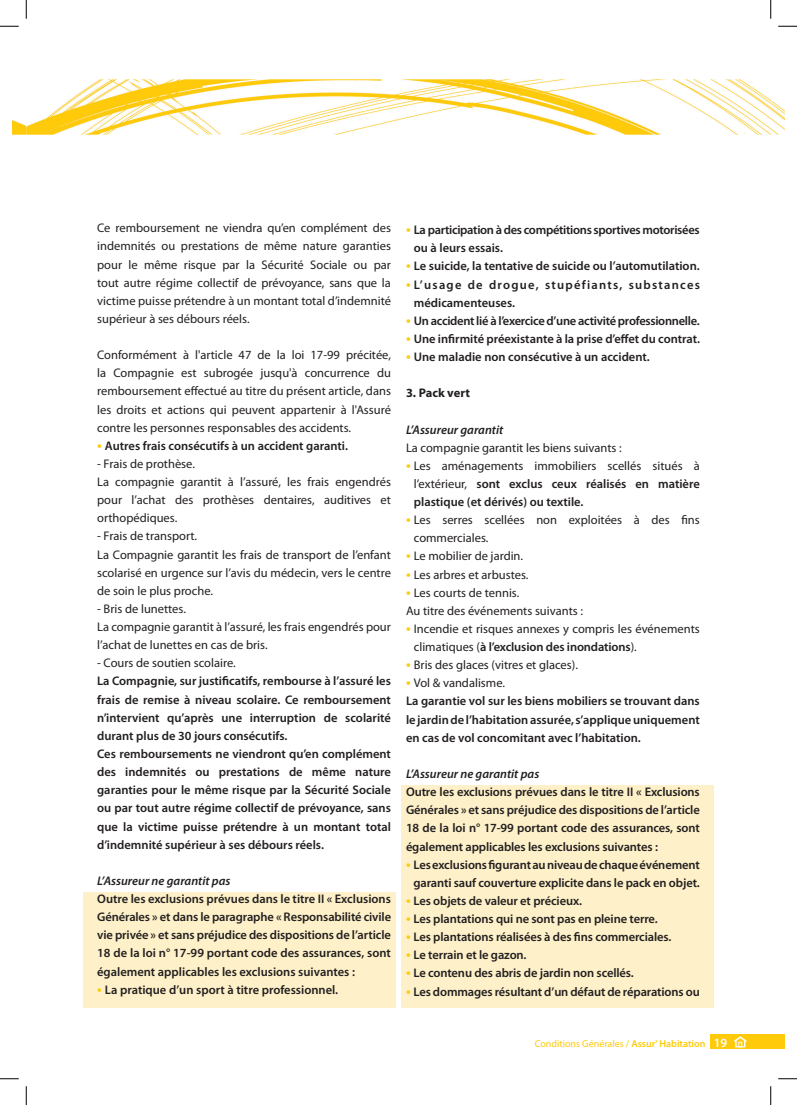
<style>
.page{position:relative;width:797px;height:1105px;background:#fff}
.page>*{position:absolute;margin:0;border:0;box-sizing:border-box;transform-origin:0 0}
.t1{font:600 12.5px/18.1px "Myriad Pro";color:#231f20;text-align:justify}
.t2{font:12.5px/18.1px "Myriad Pro";color:#231f20}
.t3{font:600 12.5px/18.1px "Myriad Pro";letter-spacing:-.025em;color:#231f20}
.t4{font:italic 600 12.5px "Myriad Pro";color:#231f20}
.t5{font:600 12.5px/18.1px "Myriad Pro";letter-spacing:.1em;color:#231f20}
.t6{font:700 12.5px "Myriad Pro";color:#231f20}
.t7{font:10px "Myriad Pro";color:#feca0a}
.s1{font-size:15px;color:#feca0a}
.s2{font-weight:400}
.s3{font-weight:600;font-size:15px;color:#feca0a}
.s4{font-weight:600}
.s5{font-weight:600;font-size:12.5px;color:#fff}
</style>
<div class="page">
<div style="left:710px;top:1035px;width:75px;height:14px;background:#feca0a"></div>
<img style="left:12px;top:120px;width:14px;height:14px">
<img style="left:26px;top:79px;width:759px;height:55px">
<svg style="left:734px;top:1036px;width:12px;height:11px"></svg>
<div style="left:83px;top:893px;width:313px;height:115px;background:#fef1c9"></div>
<div style="left:401px;top:786px;width:313px;height:222px;background:#fef1c9"></div>
<svg style="left:0;top:25px;width:19px;height:2px"></svg>
<svg style="left:778px;top:25px;width:19px;height:2px"></svg>
<svg style="left:0;top:1078px;width:19px;height:1px"></svg>
<svg style="left:778px;top:1078px;width:19px;height:1px"></svg>
<svg style="left:25px;top:0;width:2px;height:19px"></svg>
<svg style="left:25px;top:1086px;width:2px;height:19px"></svg>
<svg style="left:770px;top:0;width:1px;height:19px"></svg>
<svg style="left:770px;top:1086px;width:1px;height:19px"></svg>
<p class="t2" style="left:97px;top:219px;width:295px;text-align:justify">Ce remboursement ne viendra qu’en complément des indemnités ou prestations de même nature garanties pour le même risque par la Sécurité Sociale ou par tout autre régime collectif de prévoyance, sans que la victime puisse prétendre à un montant total d’indemnité supérieur à ses débours réels.</p>
<p class="t2" style="left:97px;top:346px;width:295px;text-align:justify">Conformément à l'article 47 de la loi 17-99 précitée, la Compagnie est subrogée jusqu'à concurrence du remboursement effectué au titre du présent article, dans les droits et actions qui peuvent appartenir à l'Assuré contre les personnes responsables des accidents.</p>
<p class="t1" style="left:97px;top:436px;width:252px"><span class="s1">•</span> Autres frais consécutifs à un accident garanti.</p>
<p class="t2" style="left:97px;top:455px;width:295px">- Frais de prothèse.<br>La compagnie garantit à l’assuré, les frais engendrés pour l’achat des prothèses dentaires, auditives et orthopédiques.</p>
<p class="t2" style="left:97px;top:527px;width:295px">- Frais de transport.<br>La Compagnie garantit les frais de transport de l’enfant scolarisé en urgence sur l’avis du médecin, vers le centre de soin le plus proche.</p>
<p class="t2" style="left:97px;top:600px;width:295px">- Bris de lunettes.<br>La compagnie garantit à l’assuré, les frais engendrés pour l’achat de lunettes en cas de bris.</p>
<p class="t2" style="left:97px;top:654px;width:140px">- Cours de soutien scolaire.</p>
<p class="t1" style="left:97px;top:672px;width:295px;text-align:left">La Compagnie, sur justificatifs, rembourse à l’assuré les frais de remise à niveau scolaire. Ce remboursement n’intervient qu’après une interruption de scolarité durant plus de 30 jours consécutifs.<br>Ces remboursements ne viendront qu’en complément des indemnités ou prestations de même nature garanties pour le même risque par la Sécurité Sociale ou par tout autre régime collectif de prévoyance, sans que la victime puisse prétendre à un montant total d’indemnité supérieur à ses débours réels.</p>
<p class="t4" style="left:97px;top:873px;width:135px">L’Assureur ne garantit pas</p>
<p class="t1" style="left:97px;top:889px;width:295px">Outre les exclusions prévues dans le titre II « Exclusions Générales » et dans le paragraphe « Responsabilité civile vie privée » et sans préjudice des dispositions de l’article 18 de la loi n° 17-99 portant code des assurances, sont également applicables les exclusions suivantes :</p>
<p class="t1" style="left:97px;top:980px;width:242px"><span class="s1">•</span> La pratique d’un sport à titre professionnel.</p>
<p class="t3" style="left:414px;top:221px;width:287px;text-indent:-8px"><span class="s1">•</span> La participation à des compétitions sportives motorisées ou à leurs essais.</p>
<p class="t1" style="left:406px;top:257px;width:295px"><span class="s1">•</span> Le suicide, la tentative de suicide ou l’automutilation.</p>
<p class="t5" style="left:414px;top:275px;width:287px;text-indent:-8px"><span class="s1">•</span> L’usage de drogue, stupéfiants, substances médicamenteuses.</p>
<p class="t3" style="left:406px;top:311px;width:295px"><span class="s1">•</span> Un accident lié à l’exercice d’une activité professionnelle.</p>
<p class="t1" style="left:406px;top:329px;width:295px"><span class="s1">•</span> Une infirmité préexistante à la prise d’effet du contrat.</p>
<p class="t1" style="left:406px;top:347px;width:245px"><span class="s1">•</span> Une maladie non consécutive à un accident.</p>
<p class="t6" style="left:406px;top:385px;width:65px">3. Pack vert</p>
<p class="t4" style="left:406px;top:421px;width:99px">L’Assureur garantit</p>
<p class="t2" style="left:406px;top:439px;width:217px">La compagnie garantit les biens suivants :</p>
<p class="t1" style="left:414px;top:456px;width:287px;text-indent:-8px"><span class="s1">•</span> <span class="s2">Les aménagements immobiliers scellés situés à l’extérieur,</span> sont exclus ceux réalisés en matière plastique (et dérivés) ou textile.</p>
<p class="t2" style="left:414px;top:511px;width:287px;text-indent:-8px"><span class="s3">•</span> Les serres scellées non exploitées à des fins commerciales.</p>
<p class="t2" style="left:406px;top:547px;width:119px"><span class="s3">•</span> Le mobilier de jardin.</p>
<p class="t2" style="left:406px;top:566px;width:124px"><span class="s3">•</span> Les arbres et arbustes.</p>
<p class="t2" style="left:406px;top:584px;width:178px"><span class="s3">•</span> Les courts de tennis.<br>Au titre des événements suivants :</p>
<p class="t2" style="left:414px;top:620px;width:287px;text-indent:-8px"><span class="s3">•</span> Incendie et risques annexes y compris les événements climatiques (<span class="s4">à l’exclusion des inondations</span>).</p>
<p class="t2" style="left:406px;top:656px;width:173px"><span class="s3">•</span> Bris des glaces (vitres et glaces).</p>
<p class="t1" style="left:406px;top:674px;width:295px;text-align:left"><span class="s1">•</span> <span class="s2">Vol &amp; vandalisme.<br></span>La garantie vol sur les biens mobiliers se trouvant dans le jardin de l’habitation assurée, s’applique uniquement en cas de vol concomitant avec l’habitation.</p>
<p class="t4" style="left:406px;top:766px;width:135px">L’Assureur ne garantit pas</p>
<p class="t1" style="left:406px;top:782px;width:295px">Outre les exclusions prévues dans le titre II « Exclusions Générales » et sans préjudice des dispositions de l’article 18 de la loi n° 17-99 portant code des assurances, sont également applicables les exclusions suivantes :</p>
<p class="t1" style="left:406px;top:855px;width:295px;text-align:center"><span class="s1">•</span> Les exclusions figurant au niveau de chaque événement garanti sauf couverture explicite dans le pack en objet.</p>
<p class="t1" style="left:406px;top:891px;width:177px"><span class="s1">•</span> Les objets de valeur et précieux.</p>
<p class="t1" style="left:406px;top:909px;width:253px"><span class="s1">•</span> Les plantations qui ne sont pas en pleine terre.</p>
<p class="t1" style="left:406px;top:927px;width:267px"><span class="s1">•</span> Les plantations réalisées à des fins commerciales.</p>
<p class="t1" style="left:406px;top:946px;width:122px"><span class="s1">•</span> Le terrain et le gazon.</p>
<p class="t1" style="left:406px;top:964px;width:229px"><span class="s1">•</span> Le contenu des abris de jardin non scellés.</p>
<p class="t1" style="left:406px;top:982px;width:295px"><span class="s1">•</span> Les dommages résultant d’un défaut de réparations ou</p>
<p class="t7" style="left:535px;top:1038px;width:194px">Conditions Générales / <span class="s4">Assur' Habitation</span> <span class="s5">19</span></p>
</div>
